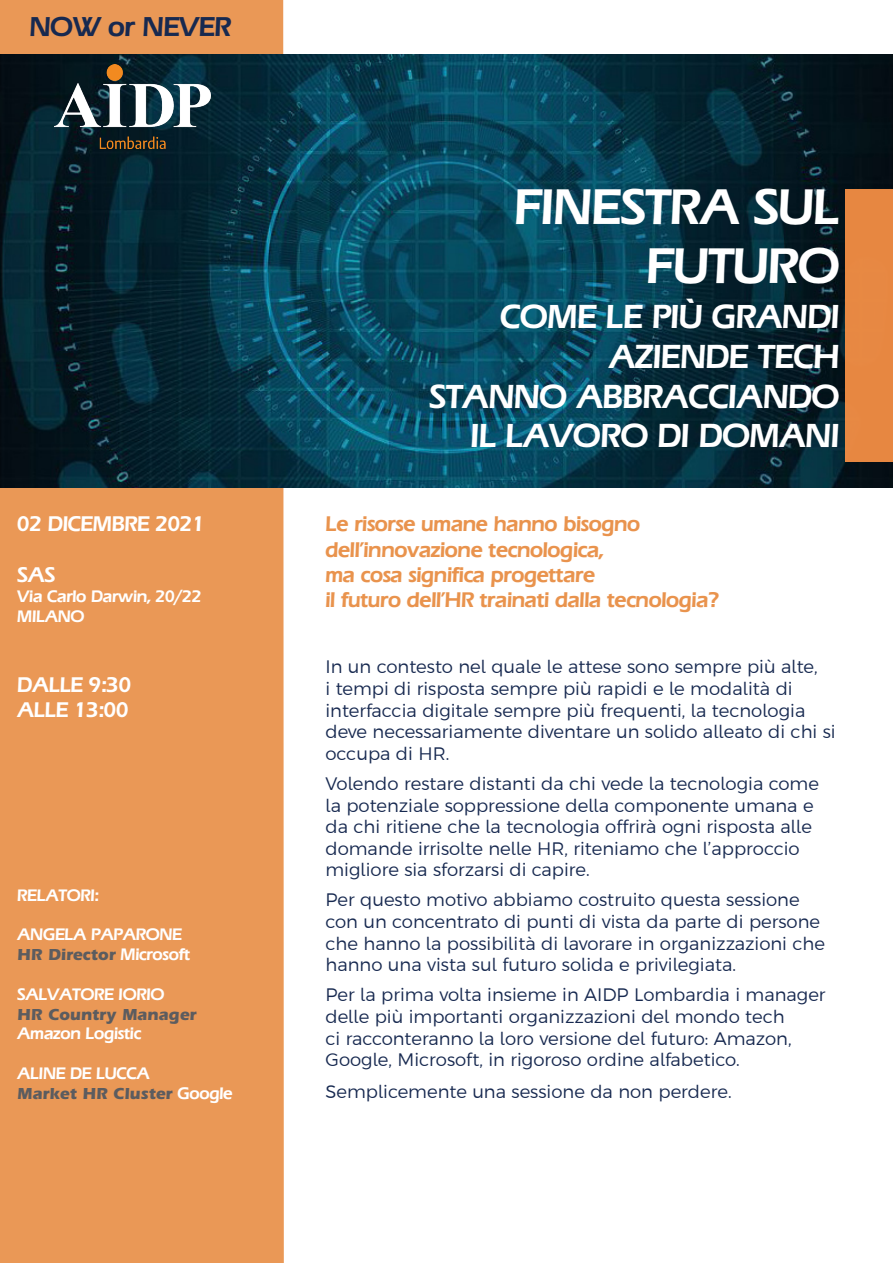
<style>
.page{position:relative;width:893px;height:1263px;background:#fff}
.page>*{position:absolute;margin:0;border:0;box-sizing:border-box;transform-origin:0 0}
.t1{font:600 49.5px/59.4px "Eras BQ";color:#fff;text-align:right}
.t2{font:600 33px "Eras BQ";color:#fff}
.t3{font:600 27px "Eras BQ";color:#172950}
.t4{font:600 21px "Eras BQ";color:#e9934d}
.t5{font:600 21px "Eras BQ";color:#fff}
.t6{font:300 18px/21.6px "Argentum Sans";color:#172950}
.t7{font:600 16.5px "Eras BQ";color:#fff}
.t8{font:700 16.5px "ITC Eras Std";color:#5c5c5f}
.s1{font-family:"Eras BQ";font-weight:600;color:#fff}
</style>
<div class="page">
<div style="left:0;top:0;width:284px;height:1263px;background:#ea9856"></div>
<img style="left:0;top:54px;width:893px;height:434px">
<div style="left:845px;top:189px;width:48px;height:272px;background:#e78741"></div>
<img style="left:54px;top:65px;width:157px;height:83px">
<p class="t3" style="left:29px;top:11px;width:203px">NOW or NEVER</p>
<p class="t5" style="left:17px;top:512px;width:189px">02 DICEMBRE 2021</p>
<p class="t5" style="left:17px;top:563px;width:39px">SAS</p>
<p class="t7" style="left:17px;top:587px;width:186px">Via Carlo Darwin, 20/22</p>
<p class="t7" style="left:17px;top:606px;width:69px">MILANO</p>
<p class="t5" style="left:17px;top:672px;width:115px">DALLE 9:30</p>
<p class="t5" style="left:17px;top:698px;width:113px">ALLE 13:00</p>
<p class="t7" style="left:17px;top:886px;width:83px">RELATORI:</p>
<p class="t7" style="left:17px;top:925px;width:166px">ANGELA PAPARONE</p>
<p class="t8" style="left:17px;top:945px;width:174px">HR Director <span class="s1">Microsoft</span></p>
<p class="t7" style="left:17px;top:985px;width:149px">SALVATORE IORIO</p>
<p class="t8" style="left:17px;top:1004px;width:181px">HR Country Manager</p>
<p class="t7" style="left:17px;top:1024px;width:125px">Amazon Logistic</p>
<p class="t7" style="left:17px;top:1064px;width:134px">ALINE DE LUCCA</p>
<p class="t8" style="left:17px;top:1084px;width:217px">Market HR Cluster <span class="s1">Google</span></p>
<p class="t1" style="left:514px;top:178px;width:326px">FINESTRA SUL<br>FUTURO</p>
<p class="t2" style="left:500px;top:298px;width:340px">COME LE PIÙ GRANDI</p>
<p class="t2" style="left:609px;top:338px;width:232px">AZIENDE TECH</p>
<p class="t2" style="left:429px;top:377px;width:411px">STANNO ABBRACCIANDO</p>
<p class="t2" style="left:470px;top:417px;width:370px">IL LAVORO DI DOMANI</p>
<p class="t4" style="left:325px;top:512px;width:316px">Le risorse umane hanno bisogno</p>
<p class="t4" style="left:325px;top:537px;width:279px">dell’innovazione tecnologica,</p>
<p class="t4" style="left:325px;top:563px;width:271px">ma cosa significa progettare</p>
<p class="t4" style="left:325px;top:588px;width:394px">il futuro dell’HR trainati dalla tecnologia?</p>
<p class="t6" style="left:325px;top:655px;width:512px">In un contesto nel quale le attese sono sempre più alte,<br>i tempi di risposta sempre più rapidi e le modalità di interfaccia digitale sempre più frequenti, la tecnologia deve necessariamente diventare un solido alleato di chi si occupa di HR.</p>
<p class="t6" style="left:325px;top:771px;width:495px">Volendo restare distanti da chi vede la tecnologia come la potenziale soppressione della componente umana e da chi ritiene che la tecnologia offrirà ogni risposta alle domande irrisolte nelle HR, riteniamo che l’approccio migliore sia sforzarsi di capire.</p>
<p class="t6" style="left:325px;top:888px;width:501px">Per questo motivo abbiamo costruito questa sessione con un concentrato di punti di vista da parte di persone che hanno la possibilità di lavorare in organizzazioni che hanno una vista sul futuro solida e privilegiata.</p>
<p class="t6" style="left:325px;top:983px;width:502px">Per la prima volta insieme in AIDP Lombardia i manager delle più importanti organizzazioni del mondo tech<br>ci racconteranno la loro versione del futuro: Amazon, Google, Microsoft, in rigoroso ordine alfabetico.</p>
<p class="t6" style="left:325px;top:1079px;width:408px">Semplicemente una sessione da non perdere.</p>
</div>
